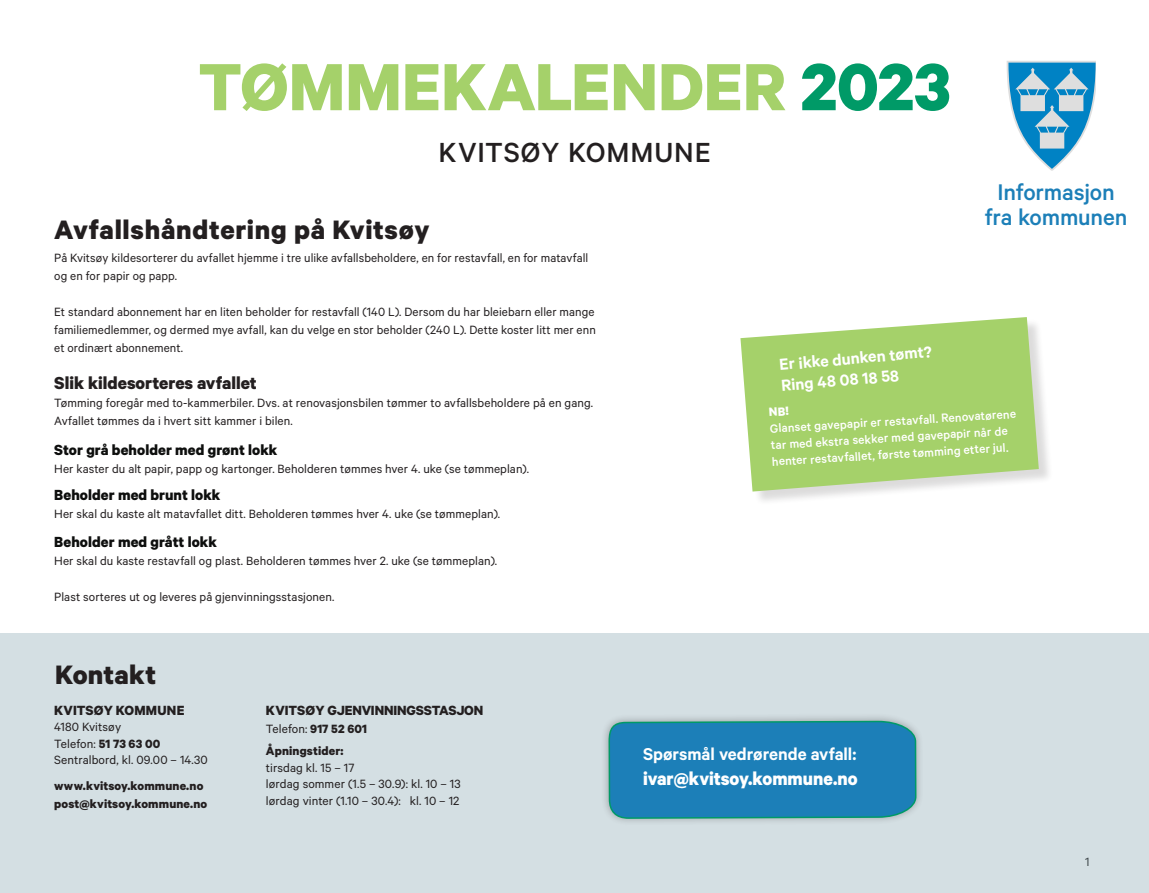
<style>
.page{position:relative;width:1149px;height:893px;background:#fff}
.page>*{position:absolute;margin:0;border:0;box-sizing:border-box;transform-origin:0 0}
.t1{font:700 75px "Calibre";color:#a5d16a}
.t2{font:500 31.05px "Calibre";letter-spacing:.025em;color:#231f20}
.t3{font:700 30px "Calibre";letter-spacing:.02em;color:#231f20}
.t4{font:500 25.5px "Calibre";letter-spacing:-.01em;color:#1c7fb8}
.t5{font:700 20.85px "Calibre";color:#fff;scale:.95 1}
.t6{font:700 19.5px "Calibre";color:#231f20}
.t7{font:600 19.2px "Calibre";color:#fff}
.t8{font:600 18px/21px "Calibre";color:#fff}
.t9{font:700 16.5px "Calibre";letter-spacing:.005em;color:#0e0f0e}
.t10{font:700 15px "Calibre";letter-spacing:-.005em;color:#231f20}
.t11{font:13.5px "Calibre";letter-spacing:.005em;color:#231f20}
.t12{font:500 13.5px/16.5px "Calibre";color:#fff}
.t13{font:700 13.5px "Calibre";letter-spacing:.01em;color:#231f20}
.s1{color:#009a67}
.s2{font-weight:700}
</style>
<div class="page">
<svg style="left:1006px;top:61px;width:88px;height:110px"></svg>
<div style="left:0;top:634px;width:1148px;height:259px;background:#d4dfe3"></div>
<div style="left:601px;top:713px;width:323px;height:114px;background:#231f20;opacity:.31"></div>
<svg style="left:607px;top:633px;width:310px;height:194px"></svg>
<div style="left:742px;top:319px;width:310px;height:187px;background:#231f20;opacity:.16"></div>
<svg style="left:740px;top:317px;width:298px;height:175px;background:#b1d67f"></svg>
<svg style="left:769px;top:407px;width:19px;height:9px"></svg>
<p class="t1" style="left:198px;top:41px;width:753px">TØMMEKALENDER <span class="s1">2023</span></p>
<p class="t2" style="left:438px;top:134px;width:273px">KVITSØY KOMMUNE</p>
<p class="t3" style="left:54px;top:212px;width:377px">Avfallshåndtering på Kvitsøy</p>
<p class="t11" style="left:54px;top:250px;width:535px">På Kvitsøy kildesorterer du avfallet hjemme i tre ulike avfallsbeholdere, en for restavfall, en for matavfall</p>
<p class="t11" style="left:54px;top:268px;width:124px">og en for papir og papp.</p>
<p class="t11" style="left:54px;top:304px;width:541px">Et standard abonnement har en liten beholder for restavfall (140 L). Dersom du har bleiebarn eller mange</p>
<p class="t11" style="left:54px;top:322px;width:543px">familiemedlemmer, og dermed mye avfall, kan du velge en stor beholder (240 L). Dette koster litt mer enn</p>
<p class="t11" style="left:54px;top:340px;width:130px">et ordinært abonnement.</p>
<p class="t6" style="left:54px;top:371px;width:204px">Slik kildesorteres avfallet</p>
<p class="t11" style="left:54px;top:395px;width:540px">Tømming foregår med to-kammerbiler. Dvs. at renovasjonsbilen tømmer to avfallsbeholdere på en gang.</p>
<p class="t11" style="left:54px;top:413px;width:240px">Avfallet tømmes da i hvert sitt kammer i bilen.</p>
<p class="t9" style="left:54px;top:440px;width:225px">Stor grå beholder med grønt lokk</p>
<p class="t11" style="left:54px;top:461px;width:476px">Her kaster du alt papir, papp og kartonger. Beholderen tømmes hver 4. uke (se tømmeplan).</p>
<p class="t9" style="left:54px;top:485px;width:168px">Beholder med brunt lokk</p>
<p class="t11" style="left:54px;top:506px;width:447px">Her skal du kaste alt matavfallet ditt. Beholderen tømmes hver 4. uke (se tømmeplan).</p>
<p class="t9" style="left:54px;top:532px;width:164px">Beholder med grått lokk</p>
<p class="t11" style="left:54px;top:553px;width:444px">Her skal du kaste restavfall og plast. Beholderen tømmes hver 2. uke (se tømmeplan).</p>
<p class="t11" style="left:54px;top:589px;width:282px">Plast sorteres ut og leveres på gjenvinningsstasjonen.</p>
<p class="t3" style="left:55px;top:656px;width:102px">Kontakt</p>
<p class="t8" style="left:778px;top:354px;width:154px;rotate:-5deg">Er ikke dunken tømt?<br>Ring 48 08 18 58</p>
<p class="t4" style="left:997px;top:177px;width:119px">Informasjon</p>
<p class="t4" style="left:984px;top:202px;width:144px">fra kommunen</p>
<p class="t12" style="left:769px;top:419px;width:248px;rotate:-3deg">Glanset gavepapir er restavfall. Renovatørene tar med ekstra sekker med gavepapir når de henter restavfallet, første tømming etter jul.</p>
<p class="t10" style="left:54px;top:701px;width:132px">KVITSØY KOMMUNE</p>
<p class="t11" style="left:54px;top:719px;width:68px">4180 Kvitsøy</p>
<p class="t11" style="left:54px;top:736px;width:108px">Telefon: <span class="s2">51 73 63 00</span></p>
<p class="t11" style="left:54px;top:752px;width:155px">Sentralbord, kl. 09.00 – 14.30</p>
<p class="t13" style="left:54px;top:777px;width:151px">www.kvitsoy.kommune.no</p>
<p class="t13" style="left:54px;top:795px;width:154px">post@kvitsoy.kommune.no</p>
<p class="t10" style="left:266px;top:701px;width:219px">KVITSØY GJENVINNINGSSTASJON</p>
<p class="t11" style="left:266px;top:721px;width:103px">Telefon: <span class="s2">917 52 601</span></p>
<p class="t13" style="left:266px;top:743px;width:79px">Åpningstider:</p>
<p class="t11" style="left:266px;top:760px;width:90px">tirsdag kl. 15 – 17</p>
<p class="t11" style="left:266px;top:776px;width:196px">lørdag sommer (1.5 – 30.9): kl. 10 – 13</p>
<p class="t11" style="left:266px;top:793px;width:195px">lørdag vinter (1.10 – 30.4): kl. 10 – 12</p>
<p class="t7" style="left:642px;top:743px;width:215px">Spørsmål vedrørende avfall:</p>
<p class="t5" style="left:642px;top:766px;width:227px">ivar@kvitsoy.kommune.no</p>
<p class="t11" style="left:1084px;top:854px;width:6px">1</p>
</div>
